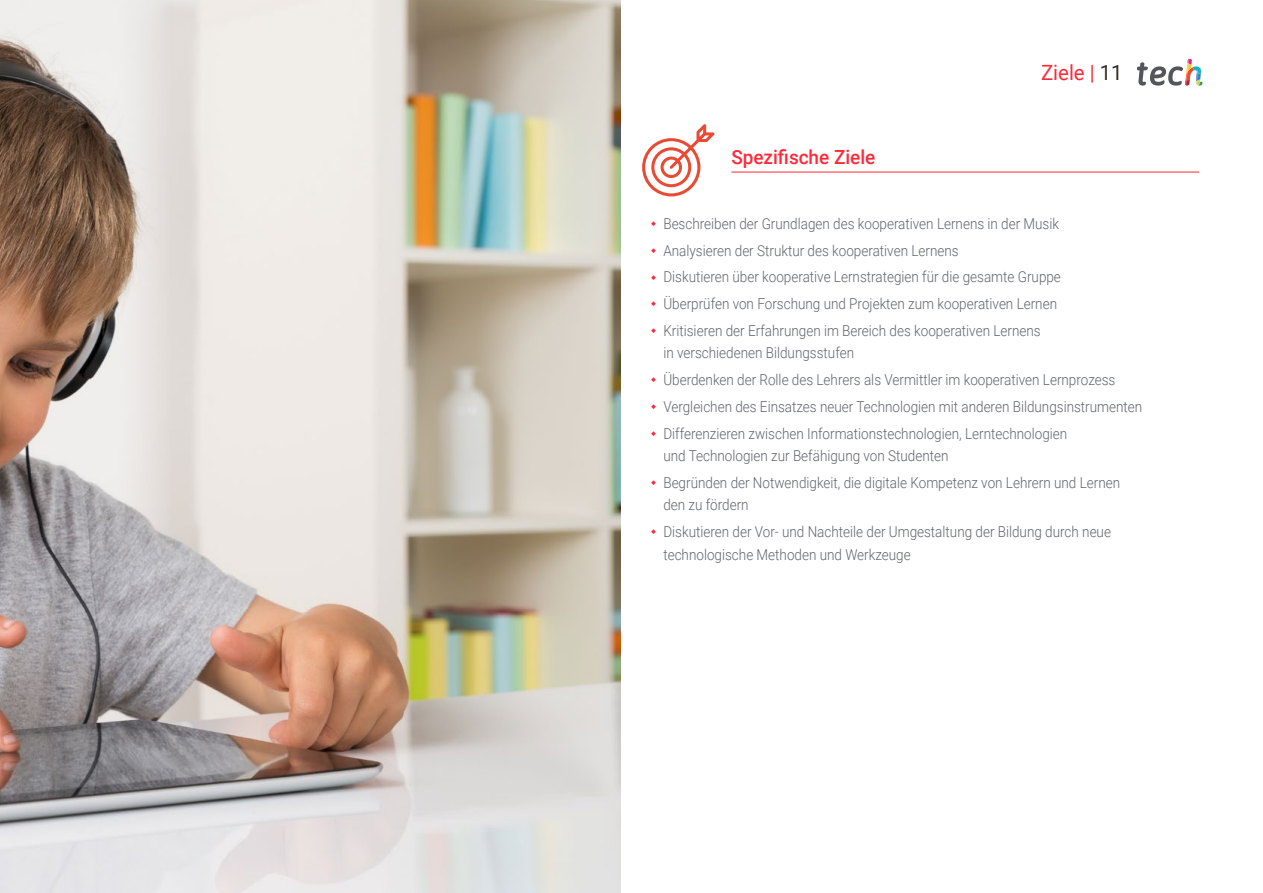
<style>
.page{position:relative;width:1263px;height:893px;background:#fff}
.page>*{position:absolute;margin:0;border:0;box-sizing:border-box;transform-origin:0 0}
.t1{font:21px "Roboto";color:#ff293a}
.t2{font:500 19.5px "Roboto";color:#ff293a}
.t3{font:300 15px/26.7px "Roboto";color:#61646a;scale:.9 1}
.s1{color:#312e20}
</style>
<div class="page">
<hr style="left:731px;top:172px;width:468px;height:1px;background:#ff293a">
<svg style="left:642px;top:124px;width:72px;height:72px"></svg>
<img style="left:0;top:0;width:621px;height:893px">
<svg style="left:1137px;top:59px;width:65px;height:27px"></svg>
<h2 class="t2" style="left:731px;top:143px;width:145px">Spezifische Ziele</h2>
<h1 class="t1" style="left:1041px;top:57px;width:83px">Ziele | <span class="s1">11</span></h1>
<p class="t3" style="left:663px;top:210px;width:443px">Beschreiben der Grundlagen des kooperativen Lernens in der Musik Analysieren der Struktur des kooperativen Lernens<br>Diskutieren über kooperative Lernstrategien für die gesamte Gruppe Überprüfen von Forschung und Projekten zum kooperativen Lernen Kritisieren der Erfahrungen im Bereich des kooperativen Lernens</p>
<p class="t3" style="left:663px;top:339px;width:534px">in verschiedenen Bildungsstufen<br>Überdenken der Rolle des Lehrers als Vermittler im kooperativen Lernprozess Vergleichen des Einsatzes neuer Technologien mit anderen Bildungsinstrumenten Differenzieren zwischen Informationstechnologien, Lerntechnologien</p>
<p class="t3" style="left:663px;top:442px;width:509px">und Technologien zur Befähigung von Studenten<br>Begründen der Notwendigkeit, die digitale Kompetenz von Lehrern und Lernen</p>
<p class="t3" style="left:663px;top:491px;width:499px">den zu fördern<br>Diskutieren der Vor- und Nachteile der Umgestaltung der Bildung durch neue</p>
<p class="t3" style="left:663px;top:540px;width:276px">technologische Methoden und Werkzeuge</p>
</div>
